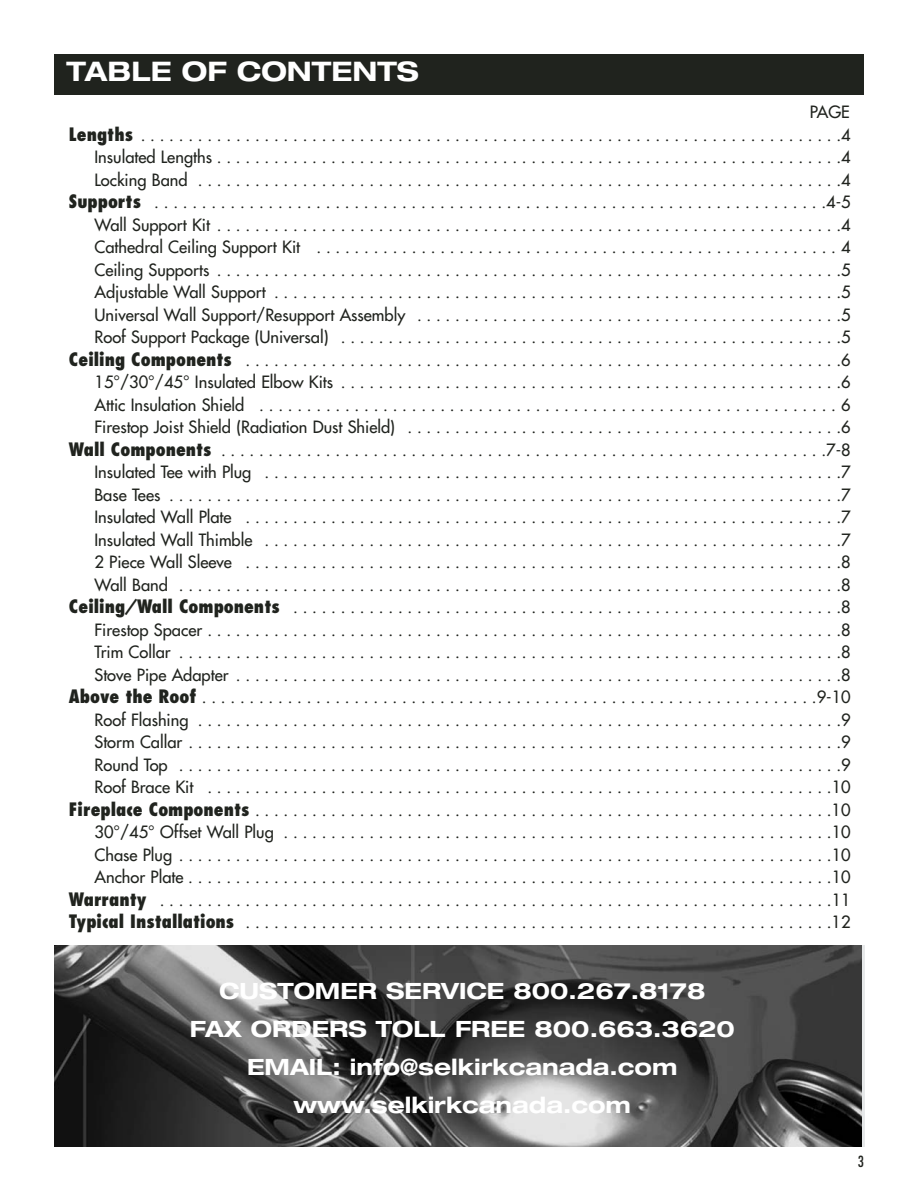
<style>
.page{position:relative;width:918px;height:1188px;background:#fff}
.page>*{position:absolute;margin:0;border:0;box-sizing:border-box;transform-origin:0 0}
.t1{font:700 expanded 27px "Helvetica Neue";color:#fff}
.t2{font:700 expanded 22.5px/37.8px "Helvetica Neue";color:#fff;text-align:center}
.t3{font:16.5px/22.5px "Futura";color:#20231e;text-align:right}
.t4{font:condensed 15px "Futura";color:#20231e}
.s1{font-weight:800;font-stretch:condensed;font-size:18px}
</style>
<div class="page">
<div style="left:54px;top:54px;width:810px;height:40px;background:#20231e"></div>
<img style="left:54px;top:945px;width:808px;height:202px">
<h1 class="t1" style="left:66px;top:62px;width:354px">TABLE OF CONTENTS</h1>
<p class="t3" style="left:69px;top:102px;width:783px">PAGE<br><span class="s1">Lengths</span> . . . . . . . . . . . . . . . . . . . . . . . . . . . . . . . . . . . . . . . . . . . . . . . . . . . . . . . . . . . . . . . . . . . . . . . . . .4<br>Insulated Lengths . . . . . . . . . . . . . . . . . . . . . . . . . . . . . . . . . . . . . . . . . . . . . . . . . . . . . . . . . . . . . . . . . .4<br>Locking Band . . . . . . . . . . . . . . . . . . . . . . . . . . . . . . . . . . . . . . . . . . . . . . . . . . . . . . . . . . . . . . . . . . . .4<br><span class="s1">Supports</span> . . . . . . . . . . . . . . . . . . . . . . . . . . . . . . . . . . . . . . . . . . . . . . . . . . . . . . . . . . . . . . . . . . . . . . .4-5<br>Wall Support Kit . . . . . . . . . . . . . . . . . . . . . . . . . . . . . . . . . . . . . . . . . . . . . . . . . . . . . . . . . . . . . . . . . .4<br>Cathedral Ceiling Support Kit . . . . . . . . . . . . . . . . . . . . . . . . . . . . . . . . . . . . . . . . . . . . . . . . . . . . . . . 4<br>Ceiling Supports . . . . . . . . . . . . . . . . . . . . . . . . . . . . . . . . . . . . . . . . . . . . . . . . . . . . . . . . . . . . . . . . . .5<br>Adjustable Wall Support . . . . . . . . . . . . . . . . . . . . . . . . . . . . . . . . . . . . . . . . . . . . . . . . . . . . . . . . . . . .5<br>Universal Wall Support/Resupport Assembly . . . . . . . . . . . . . . . . . . . . . . . . . . . . . . . . . . . . . . . . . . . . .5<br>Roof Support Package (Universal) . . . . . . . . . . . . . . . . . . . . . . . . . . . . . . . . . . . . . . . . . . . . . . . . . . . . .5<br><span class="s1">Ceiling Components</span> . . . . . . . . . . . . . . . . . . . . . . . . . . . . . . . . . . . . . . . . . . . . . . . . . . . . . . . . . . . . . . .6<br>15°/30°/45° Insulated Elbow Kits . . . . . . . . . . . . . . . . . . . . . . . . . . . . . . . . . . . . . . . . . . . . . . . . . . . . .6<br>Attic Insulation Shield . . . . . . . . . . . . . . . . . . . . . . . . . . . . . . . . . . . . . . . . . . . . . . . . . . . . . . . . . . . . . 6<br>Firestop Joist Shield (Radiation Dust Shield) . . . . . . . . . . . . . . . . . . . . . . . . . . . . . . . . . . . . . . . . . . . . . .6<br><span class="s1">Wall Components</span> . . . . . . . . . . . . . . . . . . . . . . . . . . . . . . . . . . . . . . . . . . . . . . . . . . . . . . . . . . . . . . . .7-8<br>Insulated Tee with Plug . . . . . . . . . . . . . . . . . . . . . . . . . . . . . . . . . . . . . . . . . . . . . . . . . . . . . . . . . . . . .7<br>Base Tees . . . . . . . . . . . . . . . . . . . . . . . . . . . . . . . . . . . . . . . . . . . . . . . . . . . . . . . . . . . . . . . . . . . . . . .7<br>Insulated Wall Plate . . . . . . . . . . . . . . . . . . . . . . . . . . . . . . . . . . . . . . . . . . . . . . . . . . . . . . . . . . . . . . .7<br>Insulated Wall Thimble . . . . . . . . . . . . . . . . . . . . . . . . . . . . . . . . . . . . . . . . . . . . . . . . . . . . . . . . . . . . .7<br>2 Piece Wall Sleeve . . . . . . . . . . . . . . . . . . . . . . . . . . . . . . . . . . . . . . . . . . . . . . . . . . . . . . . . . . . . . . .8<br>Wall Band . . . . . . . . . . . . . . . . . . . . . . . . . . . . . . . . . . . . . . . . . . . . . . . . . . . . . . . . . . . . . . . . . . . . . .8<br><span class="s1">Ceiling/Wall Components</span> . . . . . . . . . . . . . . . . . . . . . . . . . . . . . . . . . . . . . . . . . . . . . . . . . . . . . . . . . .8<br>Firestop Spacer . . . . . . . . . . . . . . . . . . . . . . . . . . . . . . . . . . . . . . . . . . . . . . . . . . . . . . . . . . . . . . . . . . .8<br>Trim Collar . . . . . . . . . . . . . . . . . . . . . . . . . . . . . . . . . . . . . . . . . . . . . . . . . . . . . . . . . . . . . . . . . . . . . .8<br>Stove Pipe Adapter . . . . . . . . . . . . . . . . . . . . . . . . . . . . . . . . . . . . . . . . . . . . . . . . . . . . . . . . . . . . . . . .8<br><span class="s1">Above the Roof</span> . . . . . . . . . . . . . . . . . . . . . . . . . . . . . . . . . . . . . . . . . . . . . . . . . . . . . . . . . . . . . . . . .9-10<br>Roof Flashing . . . . . . . . . . . . . . . . . . . . . . . . . . . . . . . . . . . . . . . . . . . . . . . . . . . . . . . . . . . . . . . . . . . .9<br>Storm Callar . . . . . . . . . . . . . . . . . . . . . . . . . . . . . . . . . . . . . . . . . . . . . . . . . . . . . . . . . . . . . . . . . . . . .9<br>Round Top . . . . . . . . . . . . . . . . . . . . . . . . . . . . . . . . . . . . . . . . . . . . . . . . . . . . . . . . . . . . . . . . . . . . . .9<br>Roof Brace Kit . . . . . . . . . . . . . . . . . . . . . . . . . . . . . . . . . . . . . . . . . . . . . . . . . . . . . . . . . . . . . . . . . .10<br><span class="s1">Fireplace Components</span> . . . . . . . . . . . . . . . . . . . . . . . . . . . . . . . . . . . . . . . . . . . . . . . . . . . . . . . . . . . . .10<br>30°/45° Offset Wall Plug . . . . . . . . . . . . . . . . . . . . . . . . . . . . . . . . . . . . . . . . . . . . . . . . . . . . . . . . . .10<br>Chase Plug . . . . . . . . . . . . . . . . . . . . . . . . . . . . . . . . . . . . . . . . . . . . . . . . . . . . . . . . . . . . . . . . . . . . .10<br>Anchor Plate . . . . . . . . . . . . . . . . . . . . . . . . . . . . . . . . . . . . . . . . . . . . . . . . . . . . . . . . . . . . . . . . . . . .10<br><span class="s1">Warranty</span> . . . . . . . . . . . . . . . . . . . . . . . . . . . . . . . . . . . . . . . . . . . . . . . . . . . . . . . . . . . . . . . . . . . . . . .11<br><span class="s1">Typical Installations</span> . . . . . . . . . . . . . . . . . . . . . . . . . . . . . . . . . . . . . . . . . . . . . . . . . . . . . . . . . . . . . .12</p>
<h2 class="t2" style="left:190px;top:975px;width:547px">CUSTOMER SERVICE 800.267.8178<br>FAX ORDERS TOLL FREE 800.663.3620<br>EMAIL: info@selkirkcanada.com www.selkirkcanada.com</h2>
<p class="t4" style="left:858px;top:1155px;width:8px">3</p>
</div>
